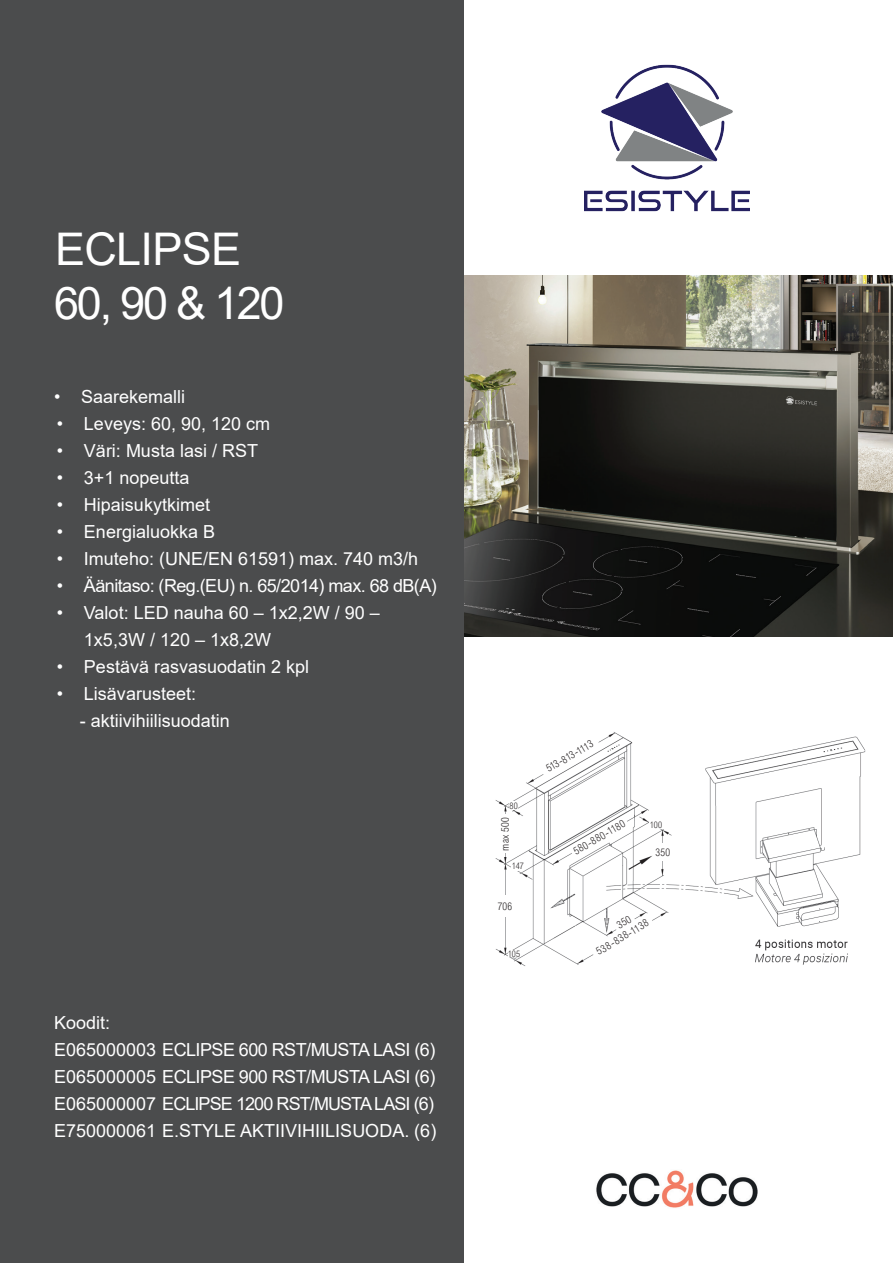
<style>
.page{position:relative;width:893px;height:1263px;background:#fff}
.page>*{position:absolute;margin:0;border:0;box-sizing:border-box;transform-origin:0 0}
.t1{font:45px "Arial";letter-spacing:-.015em;color:#fff}
.t2{font:18px/27px "Arial";color:#fff}
.t3{font:18px/27px "Arial";letter-spacing:-.03em;color:#fff}
.t4{font:300 10.5px "Arial Nova Cond";letter-spacing:.03em;color:#231f20}
.t5{font:300 9px "Arial Nova Cond";letter-spacing:.015em;color:#231f20}
</style>
<div class="page">
<img style="left:596px;top:1170px;width:162px;height:38px">
<img style="left:584px;top:64px;width:165px;height:148px">
<img style="left:463px;top:275px;width:430px;height:362px">
<div style="left:0;top:0;width:463px;height:1263px;background:#4b4c4d"></div>
<img style="left:495px;top:732px;width:371px;height:234px">
<svg style="left:538px;top:733px;width:63px;height:46px"></svg>
<div style="left:509px;top:801px;width:9px;height:9px;background:#fff"></div>
<div style="left:496px;top:815px;width:17px;height:38px;background:#fff"></div>
<div style="left:496px;top:895px;width:17px;height:21px;background:#fff"></div>
<div style="left:511px;top:862px;width:13px;height:8px;background:#fff"></div>
<div style="left:508px;top:950px;width:12px;height:7px;background:#fff"></div>
<div style="left:650px;top:820px;width:12px;height:8px;background:#fff"></div>
<svg style="left:568px;top:815px;width:62px;height:43px"></svg>
<div style="left:654px;top:843px;width:17px;height:17px;background:#fff"></div>
<svg style="left:590px;top:911px;width:65px;height:49px"></svg>
<p class="t1" style="left:55px;top:218px;width:188px">ECLIPSE</p>
<p class="t1" style="left:54px;top:272px;width:232px">60, 90 &amp; 120</p>
<p class="t2" style="left:54px;top:383px;width:133px">• Saarekemalli</p>
<p class="t2" style="left:57px;top:410px;width:215px">• Leveys: 60, 90, 120 cm</p>
<p class="t2" style="left:57px;top:437px;width:203px">• Väri: Musta lasi / RST</p>
<p class="t2" style="left:57px;top:464px;width:134px">• 3+1 nopeutta</p>
<p class="t2" style="left:57px;top:491px;width:155px">• Hipaisukytkimet</p>
<p class="t2" style="left:57px;top:518px;width:160px">• Energialuokka B</p>
<p class="t2" style="left:57px;top:545px;width:363px">• Imuteho: (UNE/EN 61591) max. 740 m3/h</p>
<p class="t3" style="left:57px;top:572px;width:381px">• Äänitaso: (Reg.(EU) n. 65/2014) max. 68 dB(A)</p>
<p class="t2" style="left:84px;top:599px;width:297px;text-indent:-27px">• Valot: LED nauha 60 – 1x2,2W / 90 –<br>1x5,3W / 120 – 1x8,2W</p>
<p class="t2" style="left:57px;top:653px;width:254px">• Pestävä rasvasuodatin 2 kpl</p>
<p class="t2" style="left:57px;top:680px;width:141px">• Lisävarusteet:</p>
<p class="t2" style="left:80px;top:707px;width:152px">- aktiivihiilisuodatin</p>
<p class="t2" style="left:54px;top:1009px;width:58px">Koodit:</p>
<p class="t3" style="left:54px;top:1036px;width:383px">E065000003 ECLIPSE 600 RST/MUSTA LASI (6)</p>
<p class="t3" style="left:54px;top:1063px;width:383px">E065000005 ECLIPSE 900 RST/MUSTA LASI (6)<br>E065000007 ECLIPSE 1200 RST/MUSTA LASI (6)</p>
<p class="t2" style="left:54px;top:1117px;width:384px">E750000061 E.STYLE AKTIIVIHIILISUODA. (6)</p>
<p class="t5" style="left:509px;top:800px;width:10px">80</p>
<p class="t4" style="left:499px;top:850px;width:35px;rotate:-90deg">max 500</p>
<p class="t5" style="left:512px;top:861px;width:14px">147</p>
<p class="t4" style="left:498px;top:899px;width:16px">706</p>
<p class="t5" style="left:508px;top:948px;width:14px">105</p>
<p class="t4" style="left:544px;top:764px;width:54px;rotate:-30deg">513-813-1113</p>
<p class="t4" style="left:571px;top:846px;width:60px;rotate:-30deg">580-880-1180</p>
<p class="t5" style="left:650px;top:819px;width:14px">100</p>
<p class="t4" style="left:655px;top:845px;width:16px">350</p>
<p class="t4" style="left:594px;top:947px;width:61px;rotate:-31deg">538-838-1138</p>
</div>
